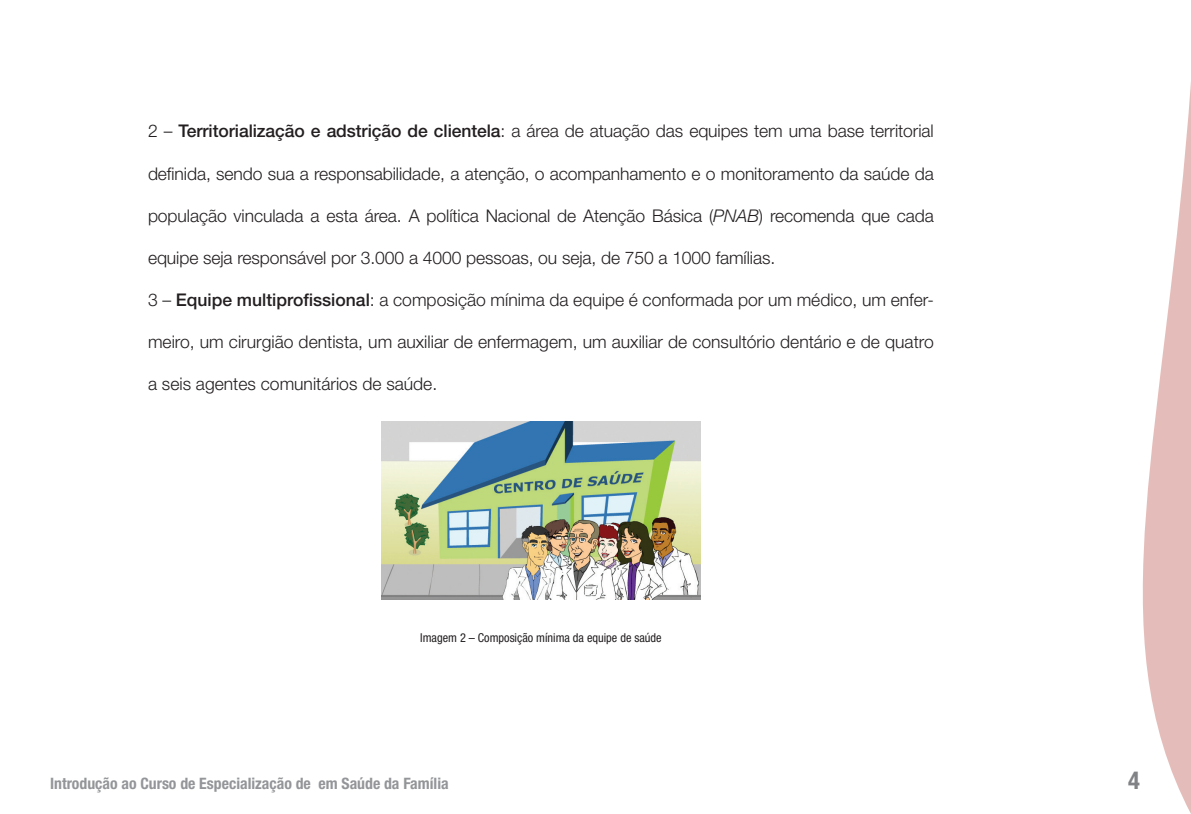
<style>
.page{position:relative;width:1191px;height:814px;background:#fff}
.page>*{position:absolute;margin:0;border:0;box-sizing:border-box;transform-origin:0 0}
.t1{font:700 condensed 24.5px "Helvetica Neue LT Std";color:#808285}
.Corpo_Texto{font:300 17.5px "Helvetica Neue LT Std";letter-spacing:-.005em;color:#231f20}
.t2{font:700 condensed 15.75px "Helvetica Neue LT Std";color:#939598}
.Legendas{font:condensed 12.25px "Helvetica Neue LT Std";color:#231f20}
.s1{font-weight:500}
.s2{font-style:italic}
</style>
<div class="page">
<svg style="left:1142px;top:83px;width:49px;height:731px;fill:#e4bdba"></svg>
<img style="left:381px;top:422px;width:319px;height:177px">
<p class="Corpo_Texto" style="left:148px;top:120px;width:787px">2 – <span class="s1">Territorialização e adstrição de clientela</span>: a área de atuação das equipes tem uma base territorial</p>
<p class="Corpo_Texto" style="left:148px;top:162px;width:787px">definida, sendo sua a responsabilidade, a atenção, o acompanhamento e o monitoramento da saúde da</p>
<p class="Corpo_Texto" style="left:148px;top:204px;width:787px">população vinculada a esta área. A política Nacional de Atenção Básica (<span class="s2">PNAB</span>) recomenda que cada</p>
<p class="Corpo_Texto" style="left:148px;top:246px;width:629px">equipe seja responsável por 3.000 a 4000 pessoas, ou seja, de 750 a 1000 famílias.</p>
<p class="Corpo_Texto" style="left:148px;top:288px;width:787px">3 – <span class="s1">Equipe multiprofissional</span>: a composição mínima da equipe é conformada por um médico, um enfer-</p>
<p class="Corpo_Texto" style="left:148px;top:330px;width:787px">meiro, um cirurgião dentista, um auxiliar de enfermagem, um auxiliar de consultório dentário e de quatro</p>
<p class="Corpo_Texto" style="left:148px;top:372px;width:291px">a seis agentes comunitários de saúde.</p>
<p class="Legendas" style="left:420px;top:630px;width:243px">Imagem 2 – Composição mínima da equipe de saúde</p>
<p class="t2" style="left:50px;top:773px;width:400px">Introdução ao Curso de Especialização de em Saúde da Família</p>
<h1 class="t1" style="left:1128px;top:765px;width:13px">4</h1>
</div>
